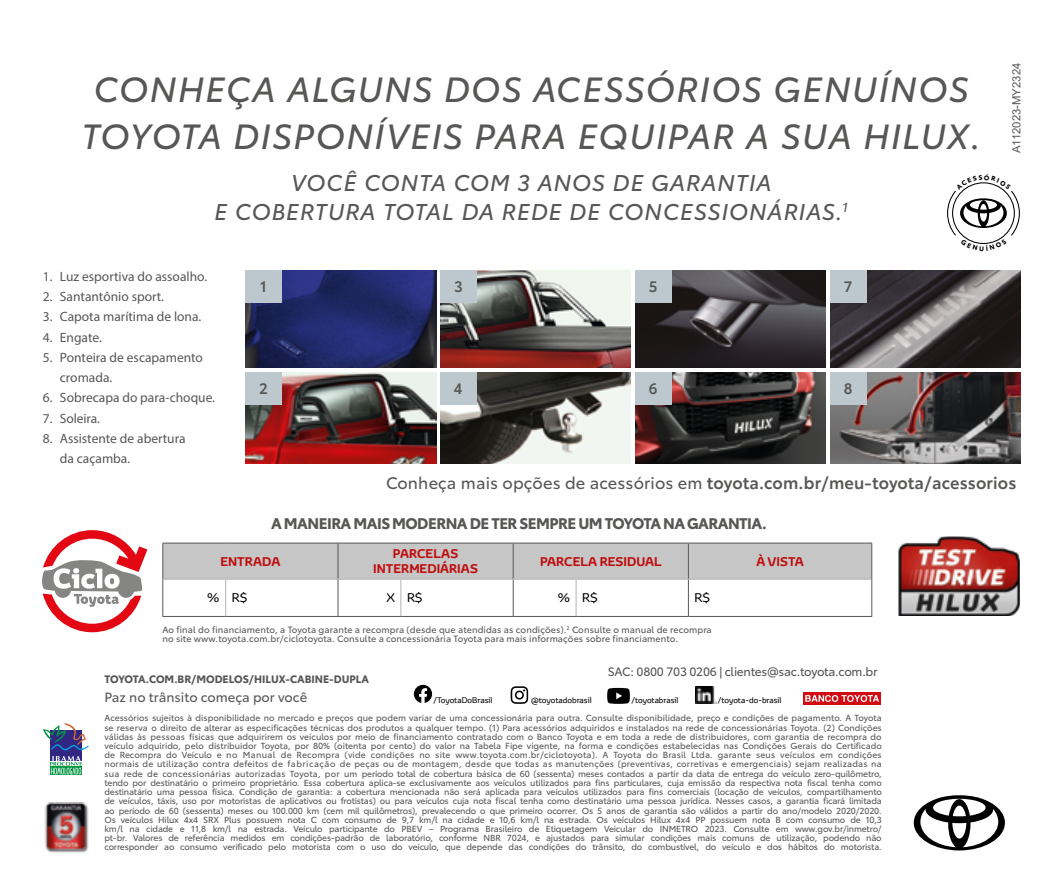
<style>
.page{position:relative;width:1063px;height:893px;background:#fff}
.page>*{position:absolute;margin:0;border:0;box-sizing:border-box;transform-origin:0 0}
.t1{font:italic 34.5px/46.7px "Toyota Type";letter-spacing:.05em;color:#575756;text-align:center}
.t2{font:italic 22.5px/28.7px "Toyota Type";letter-spacing:.05em;color:#575756;text-align:center}
.t3{font:600 16.5px "Toyota Type";letter-spacing:.005em;color:#575756}
.t4{font:700 15px "Toyota Type";letter-spacing:-.035em;color:#575756}
.t5{font:600 14.7px "Toyota Type";color:#575756}
.t6{font:13.5px/20.2px "Myriad Pro";color:#575756}
.t7{font:13.2px "Toyota Type";color:#575756}
.t8{font:700 12.3px/14.7px "Toyota Display";color:#c00d0e;text-align:center}
.t9{font:12.3px "Toyota Display";color:#000}
.t10{font:12px "Toyota Type";letter-spacing:-.02em;color:#575756}
.t11{font:11.25px "Arial";color:#575756}
.t12{font:700 10.5px "Toyota Type";color:#575756}
.t13{font:9px/9px "Toyota Type";letter-spacing:.01em;color:#575756}
.t14{font:8.7px/9.1px "Toyota Type";letter-spacing:-.02em;color:#575756;text-align:justify}
.t15{font:7.95px "Toyota Display";color:#000}
.s1{font-weight:400}
</style>
<div class="page">
<svg style="left:50px;top:774px;width:32px;height:1px"></svg>
<div style="left:50px;top:731px;width:32px;height:30px;background:#312783"></div>
<svg style="left:50px;top:756px;width:32px;height:18px"></svg>
<svg style="left:43px;top:723px;width:46px;height:27px"></svg>
<img style="left:44px;top:802px;width:45px;height:51px">
<svg style="left:42px;top:530px;width:105px;height:102px"></svg>
<svg style="left:163px;top:544px;width:708px;height:72px"></svg>
<hr style="left:162px;top:543px;width:1px;height:36px;background:#575756">
<hr style="left:162px;top:543px;width:64px;height:1px;background:#575756">
<hr style="left:226px;top:543px;width:112px;height:1px;background:#575756">
<hr style="left:338px;top:543px;width:1px;height:36px;background:#575756">
<hr style="left:338px;top:543px;width:63px;height:1px;background:#575756">
<hr style="left:401px;top:543px;width:112px;height:1px;background:#575756">
<hr style="left:513px;top:543px;width:1px;height:36px;background:#575756">
<hr style="left:513px;top:543px;width:63px;height:1px;background:#575756">
<hr style="left:576px;top:543px;width:112px;height:1px;background:#575756">
<hr style="left:688px;top:543px;width:1px;height:36px;background:#575756">
<hr style="left:688px;top:543px;width:184px;height:1px;background:#575756">
<hr style="left:871px;top:543px;width:1px;height:36px;background:#575756">
<hr style="left:162px;top:579px;width:1px;height:37px;background:#575756">
<hr style="left:163px;top:579px;width:63px;height:1px;background:#b3b2b2">
<hr style="left:162px;top:616px;width:64px;height:1px;background:#575756">
<hr style="left:225px;top:580px;width:1px;height:36px;background:#b3b2b2">
<hr style="left:226px;top:579px;width:112px;height:1px;background:#b3b2b2">
<hr style="left:226px;top:616px;width:112px;height:1px;background:#575756">
<hr style="left:338px;top:580px;width:1px;height:36px;background:#575756">
<hr style="left:338px;top:579px;width:63px;height:1px;background:#b3b2b2">
<hr style="left:338px;top:616px;width:63px;height:1px;background:#575756">
<hr style="left:401px;top:580px;width:1px;height:36px;background:#b3b2b2">
<hr style="left:401px;top:579px;width:112px;height:1px;background:#b3b2b2">
<hr style="left:401px;top:616px;width:112px;height:1px;background:#575756">
<hr style="left:513px;top:580px;width:1px;height:36px;background:#575756">
<hr style="left:513px;top:579px;width:63px;height:1px;background:#b3b2b2">
<hr style="left:513px;top:616px;width:63px;height:1px;background:#575756">
<hr style="left:576px;top:580px;width:1px;height:36px;background:#b3b2b2">
<hr style="left:576px;top:579px;width:112px;height:1px;background:#b3b2b2">
<hr style="left:576px;top:616px;width:112px;height:1px;background:#575756">
<hr style="left:688px;top:580px;width:1px;height:36px;background:#575756">
<hr style="left:688px;top:579px;width:183px;height:1px;background:#b3b2b2">
<hr style="left:871px;top:579px;width:1px;height:37px;background:#575756">
<hr style="left:688px;top:616px;width:184px;height:1px;background:#575756">
<img style="left:899px;top:536px;width:121px;height:80px">
<div style="left:804px;top:692px;width:77px;height:13px;background:#d20a11"></div>
<svg style="left:805px;top:695px;width:74px;height:7px"></svg>
<img style="left:696px;top:686px;width:20px;height:18px">
<svg style="left:607px;top:688px;width:23px;height:16px"></svg>
<svg style="left:414px;top:685px;width:18px;height:18px"></svg>
<svg style="left:511px;top:686px;width:17px;height:18px"></svg>
<svg style="left:914px;top:795px;width:91px;height:55px"></svg>
<img style="left:245px;top:373px;width:191px;height:91px">
<div style="left:245px;top:373px;width:36px;height:32px;background:#bcc8cd"></div>
<img style="left:440px;top:373px;width:191px;height:91px">
<div style="left:440px;top:373px;width:36px;height:32px;background:#bcc8cd"></div>
<img style="left:830px;top:271px;width:191px;height:96px">
<div style="left:830px;top:271px;width:36px;height:32px;background:#bcc8cd"></div>
<img style="left:245px;top:271px;width:191px;height:96px">
<div style="left:245px;top:271px;width:36px;height:32px;background:#bcc8cd"></div>
<img style="left:440px;top:271px;width:191px;height:96px">
<div style="left:440px;top:271px;width:36px;height:32px;background:#bcc8cd"></div>
<img style="left:635px;top:271px;width:191px;height:96px">
<div style="left:635px;top:271px;width:36px;height:32px;background:#bcc8cd"></div>
<img style="left:635px;top:373px;width:191px;height:91px">
<div style="left:635px;top:373px;width:36px;height:32px;background:#bcc8cd"></div>
<img style="left:830px;top:373px;width:191px;height:91px">
<div style="left:830px;top:373px;width:36px;height:32px;background:#bcc8cd"></div>
<svg style="left:947px;top:182px;width:73px;height:62px"></svg>
<h1 class="t1" style="left:82px;top:64px;width:901px">CONHEÇA ALGUNS DOS ACESSÓRIOS GENUÍNOS<br>TOYOTA DISPONÍVEIS PARA EQUIPAR A SUA HILUX.</h1>
<h2 class="t2" style="left:215px;top:167px;width:635px">VOCÊ CONTA COM 3 ANOS DE GARANTIA<br>E COBERTURA TOTAL DA REDE DE CONCESSIONÁRIAS.<sup>1</sup></h2>
<h3 class="t6" style="left:43px;top:266px;width:166px">1. Luz esportiva do assoalho.</h3>
<h3 class="t6" style="left:43px;top:286px;width:123px">2. Santantônio sport.</h3>
<h3 class="t6" style="left:43px;top:306px;width:160px">3. Capota marítima de lona.</h3>
<h3 class="t6" style="left:43px;top:327px;width:60px">4. Engate.</h3>
<h3 class="t6" style="left:60px;top:347px;width:145px;text-indent:-17px">5. Ponteira de escapamento cromada.</h3>
<h3 class="t6" style="left:43px;top:387px;width:174px">6. Sobrecapa do para-choque.</h3>
<h3 class="t6" style="left:43px;top:408px;width:58px">7. Soleira.</h3>
<h3 class="t6" style="left:60px;top:428px;width:127px;text-indent:-17px">8. Assistente de abertura da caçamba.</h3>
<h3 class="t5" style="left:260px;top:276px;width:8px">1</h3>
<h3 class="t5" style="left:454px;top:276px;width:10px">3</h3>
<h3 class="t5" style="left:649px;top:276px;width:10px">5</h3>
<h3 class="t5" style="left:844px;top:276px;width:10px">7</h3>
<h3 class="t5" style="left:259px;top:378px;width:10px">2</h3>
<h3 class="t5" style="left:454px;top:378px;width:10px">4</h3>
<h3 class="t5" style="left:649px;top:378px;width:10px">6</h3>
<h3 class="t5" style="left:844px;top:378px;width:10px">8</h3>
<p class="t11" style="left:1009px;top:153px;width:92px;rotate:-90deg">A112023-MY2324</p>
<h3 class="t3" style="left:386px;top:470px;width:632px"><span class="s1">Conheça mais opções de acessórios em</span> toyota.com.br/meu-toyota/acessorios</h3>
<h3 class="t4" style="left:271px;top:511px;width:497px">A MANEIRA MAIS MODERNA DE TER SEMPRE UM TOYOTA NA GARANTIA.</h3>
<h3 class="t8" style="left:220px;top:554px;width:61px">ENTRADA</h3>
<h3 class="t8" style="left:373px;top:546px;width:106px">PARCELAS<br>INTERMEDIÁRIAS</h3>
<h3 class="t8" style="left:540px;top:554px;width:123px">PARCELA RESIDUAL</h3>
<h3 class="t8" style="left:756px;top:554px;width:49px">À VISTA</h3>
<h3 class="t9" style="left:207px;top:590px;width:42px">% R$</h3>
<h3 class="t9" style="left:386px;top:590px;width:38px">X R$</h3>
<h3 class="t9" style="left:558px;top:590px;width:42px">% R$</h3>
<h3 class="t9" style="left:695px;top:590px;width:17px">R$</h3>
<p class="t13" style="left:162px;top:625px;width:551px">Ao final do financiamento, a Toyota garante a recompra (desde que atendidas as condições).<sup>2</sup> Consulte o manual de recompra no site www.toyota.com.br/ciclotoyota. Consulte a concessionária Toyota para mais informações sobre financiamento.</p>
<p class="t12" style="left:104px;top:671px;width:266px">TOYOTA.COM.BR/MODELOS/HILUX-CABINE-DUPLA</p>
<h3 class="t7" style="left:104px;top:687px;width:204px">Paz no trânsito começa por você</h3>
<h3 class="t10" style="left:608px;top:662px;width:271px">SAC: 0800 703 0206 | clientes@sac.toyota.com.br</h3>
<p class="t15" style="left:433px;top:695px;width:60px">/ToyotaDoBrasil</p>
<p class="t15" style="left:531px;top:695px;width:62px">@toyotadobrasil</p>
<p class="t15" style="left:631px;top:695px;width:49px">/toyotabrasil</p>
<p class="t15" style="left:718px;top:695px;width:65px">/toyota-do-brasil</p>
<p class="t14" style="left:104px;top:713px;width:779px">Acessórios sujeitos à disponibilidade no mercado e preços que podem variar de uma concessionária para outra. Consulte disponibilidade, preço e condições de pagamento. A Toyota se reserva o direito de alterar as especificações técnicas dos produtos a qualquer tempo. (1) Para acessórios adquiridos e instalados na rede de concessionárias Toyota. (2) Condições válidas às pessoas físicas que adquirirem os veículos por meio de financiamento contratado com o Banco Toyota e em toda a rede de distribuidores, com garantia de recompra do veículo adquirido, pelo distribuidor Toyota, por 80% (oitenta por cento) do valor na Tabela Fipe vigente, na forma e condições estabelecidas nas Condições Gerais do Certificado de Recompra do Veículo e no Manual de Recompra (vide condições no site www.toyota.com.br/ciclotoyota). A Toyota do Brasil Ltda. garante seus veículos em condições normais de utilização contra defeitos de fabricação de peças ou de montagem, desde que todas as manutenções (preventivas, corretivas e emergenciais) sejam realizadas na sua rede de concessionárias autorizadas Toyota, por um período total de cobertura básica de 60 (sessenta) meses contados a partir da data de entrega do veículo zero-quilômetro, tendo por destinatário o primeiro proprietário. Essa cobertura aplica-se exclusivamente aos veículos utilizados para fins particulares, cuja emissão da respectiva nota fiscal tenha como destinatário uma pessoa física. Condição de garantia: a cobertura mencionada não será aplicada para veículos utilizados para fins comerciais (locação de veículos, compartilhamento de veículos, táxis, uso por motoristas de aplicativos ou frotistas) ou para veículos cuja nota fiscal tenha como destinatário uma pessoa jurídica. Nesses casos, a garantia ficará limitada ao período de 60 (sessenta) meses ou 100.000 km (cem mil quilômetros), prevalecendo o que primeiro ocorrer. Os 5 anos de garantia são válidos a partir do ano/modelo 2020/2020.<br>Os veículos Hilux 4x4 SRX Plus possuem nota C com consumo de 9,7 km/l na cidade e 10,6 km/l na estrada. Os veículos Hilux 4x4 PP possuem nota B com consumo de 10,3 km/l na cidade e 11,8 km/l na estrada. Veículo participante do PBEV – Programa Brasileiro de Etiquetagem Veicular do INMETRO 2023. Consulte em www.gov.br/inmetro/ pt-br. Valores de referência medidos em condições-padrão de laboratório, conforme NBR 7024, e ajustados para simular condições mais comuns de utilização, podendo não corresponder ao consumo verificado pelo motorista com o uso do veículo, que depende das condições do trânsito, do combustível, do veículo e dos hábitos do motorista.</p>
</div>
